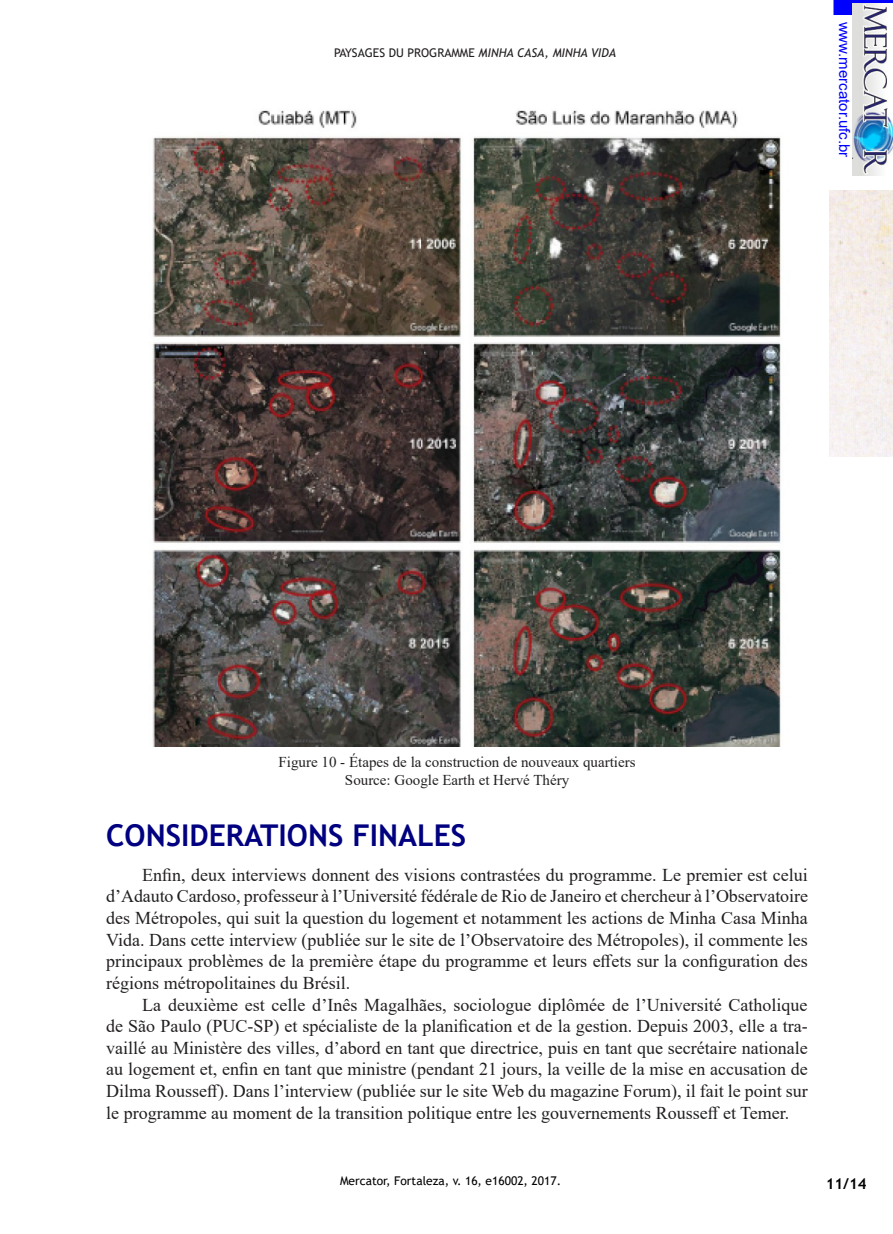
<style>
.page{position:relative;width:893px;height:1234px;background:#fff}
.page>*{position:absolute;margin:0;border:0;box-sizing:border-box;transform-origin:0 0}
.SUBTÍTULO_1{font:700 30px "Trebuchet MS";color:#000080}
.t1{font:18px/21.6px "Times New Roman";color:#231f20;text-align:justify}
.LEGENDA{font:15px "Times New Roman";color:#231f20}
.t2{font:15px "Arial";color:#00f}
.t3{font:700 15px "Trebuchet MS";color:#000}
.t4{font:12px "Trebuchet MS";color:#231f20}
.t5{font:12px "Trebuchet MS";color:#000}
.s1{font-style:italic}
</style>
<div class="page">
<img style="left:829px;top:190px;width:64px;height:266px">
<div style="left:833px;top:0;width:60px;height:15px;background:#00f"></div>
<img style="left:853px;top:3px;width:40px;height:173px">
<img style="left:152px;top:110px;width:629px;height:636px">
<p class="t4" style="left:334px;top:45px;width:284px">PAYSAGES DU PROGRAMME <span class="s1">MINHA CASA, MINHA VIDA</span></p>
<p class="t2" style="left:855px;top:21px;width:138px;rotate:90deg">www.mercator.ufc.br</p>
<p class="LEGENDA" style="left:279px;top:751px;width:359px">Figure 10 - Étapes de la construction de nouveaux quartiers</p>
<p class="LEGENDA" style="left:345px;top:769px;width:226px">Source: Google Earth et Hervé Théry</p>
<p class="SUBTÍTULO_1" style="left:106px;top:816px;width:361px">CONSIDERATIONS FINALES</p>
<p class="t1" style="left:106px;top:863px;width:703px;text-indent:36px">Enfin, deux interviews donnent des visions contrastées du programme. Le premier est celui d’Adauto Cardoso, professeur à l’Université fédérale de Rio de Janeiro et chercheur à l’Observatoire des Métropoles, qui suit la question du logement et notamment les actions de Minha Casa Minha Vida. Dans cette interview (publiée sur le site de l’Observatoire des Métropoles), il commente les principaux problèmes de la première étape du programme et leurs effets sur la configuration des régions métropolitaines du Brésil.</p>
<p class="t1" style="left:106px;top:992px;width:703px;text-indent:36px">La deuxième est celle d’Inês Magalhães, sociologue diplômée de l’Université Catholique de São Paulo (PUC-SP) et spécialiste de la planification et de la gestion. Depuis 2003, elle a tra&shy;vaillé au Ministère des villes, d’abord en tant que directrice, puis en tant que secrétaire nationale au logement et, enfin en tant que ministre (pendant 21 jours, la veille de la mise en accusation de Dilma Rousseff). Dans l’interview (publiée sur le site Web du magazine Forum), il fait le point sur le programme au moment de la transition politique entre les gouvernements Rousseff et Temer.</p>
<p class="t5" style="left:340px;top:1172px;width:223px">Mercator, Fortaleza, v. 16, e16002, 2017.</p>
<p class="t3" style="left:826px;top:1173px;width:43px">11/14</p>
</div>
